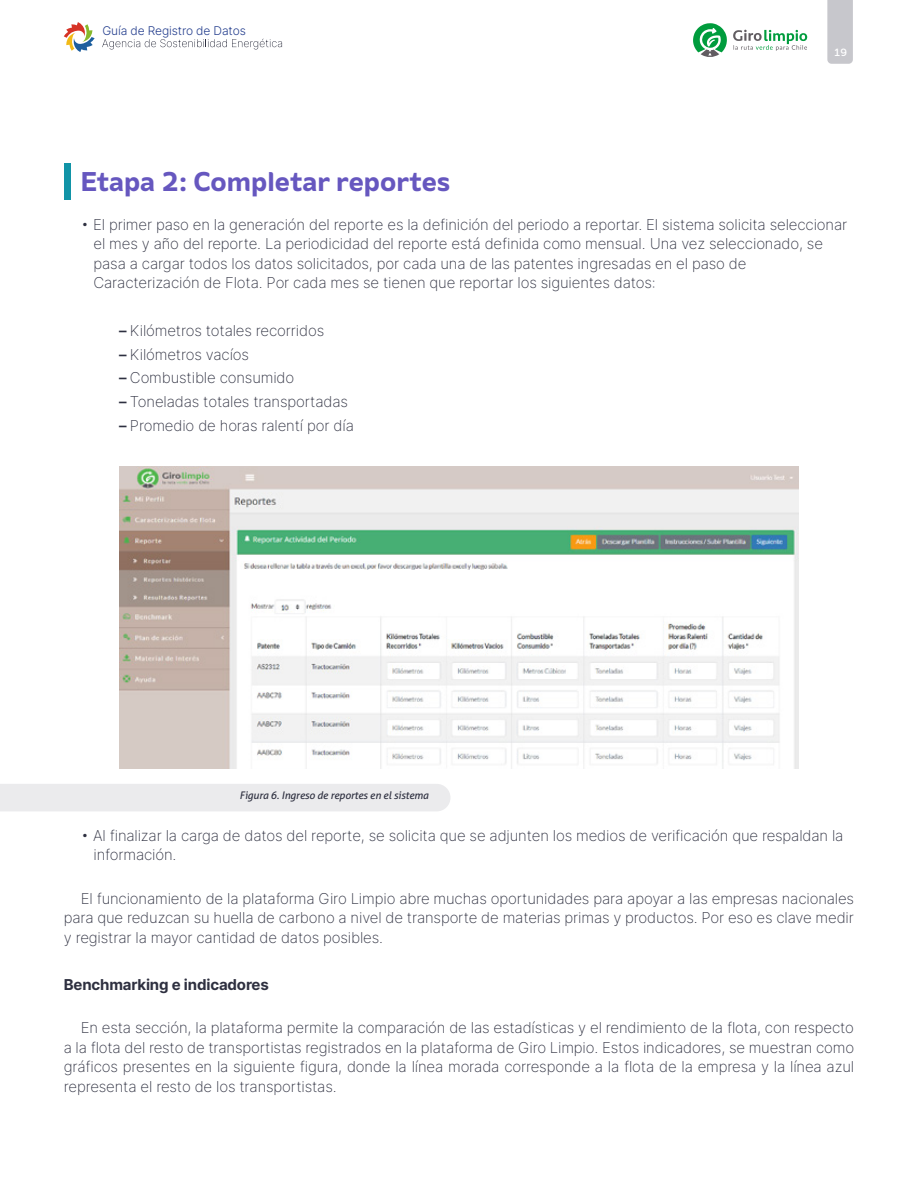
<style>
.page{position:relative;width:918px;height:1188px;background:#fff}
.page>*{position:absolute;margin:0;border:0;box-sizing:border-box;transform-origin:0 0}
.t1{font:27px "Amino Regular 13";color:#6657bf}
.t2{font:200 15px/19.5px "Inter";letter-spacing:-.01em;color:#2e3040}
.t3{font:700 15px "Inter";letter-spacing:-.01em;color:#2e3040}
.t4{font:300 12px "Inter";letter-spacing:-.01em;color:#253f8e}
.t5{font:italic 10.5px "Aller";letter-spacing:-.01em;color:#2e3040}
.t6{font:10.5px "Amino Regular 5";color:#fff}
.s1{font-weight:600}
</style>
<div class="page">
<div style="left:827px;top:0;width:26px;height:64px;background:#c7c7cc"></div>
<svg style="left:64px;top:22px;width:31px;height:30px"></svg>
<svg style="left:102px;top:39px;width:180px;height:10px"></svg>
<svg style="left:693px;top:23px;width:34px;height:34px"></svg>
<svg style="left:733px;top:30px;width:74px;height:21px"></svg>
<div style="left:0;top:784px;width:450px;height:27px;background:#ebebed"></div>
<div style="left:64px;top:164px;width:6px;height:36px;background:#1194a7"></div>
<img style="left:119px;top:467px;width:680px;height:302px">
<p class="t4" style="left:102px;top:22px;width:145px">Guía de Registro de Datos</p>
<p class="t6" style="left:834px;top:46px;width:15px">19</p>
<h1 class="t1" style="left:81px;top:165px;width:371px">Etapa 2: Completar reportes</h1>
<p class="t2" style="left:94px;top:214px;width:755px;text-indent:-13px">• El primer paso en la generación del reporte es la definición del periodo a reportar. El sistema solicita seleccionar el mes y año del reporte. La periodicidad del reporte está definida como mensual. Una vez seleccionado, se pasa a cargar todos los datos solicitados, por cada una de las patentes ingresadas en el paso de Caracterización de Flota. Por cada mes se tienen que reportar los siguientes datos:</p>
<p class="t2" style="left:119px;top:320px;width:207px"><span class="s1">–</span> Kilómetros totales recorridos</p>
<p class="t2" style="left:119px;top:344px;width:132px"><span class="s1">–</span> Kilómetros vacíos</p>
<p class="t2" style="left:119px;top:368px;width:177px"><span class="s1">–</span> Combustible consumido</p>
<p class="t2" style="left:119px;top:392px;width:230px"><span class="s1">–</span> Toneladas totales transportadas</p>
<p class="t2" style="left:119px;top:415px;width:236px"><span class="s1">–</span> Promedio de horas ralentí por día</p>
<p class="t5" style="left:240px;top:789px;width:191px">Figura 6. Ingreso de reportes en el sistema</p>
<p class="t2" style="left:94px;top:825px;width:752px;text-indent:-13px">• Al finalizar la carga de datos del reporte, se solicita que se adjunten los medios de verificación que respaldan la información.</p>
<p class="t2" style="left:64px;top:888px;width:792px;text-align:justify;text-indent:17px">El funcionamiento de la plataforma Giro Limpio abre muchas oportunidades para apoyar a las empresas nacionales para que reduzcan su huella de carbono a nivel de transporte de materias primas y productos. Por eso es clave medir y registrar la mayor cantidad de datos posibles.</p>
<p class="t3" style="left:64px;top:974px;width:207px">Benchmarking e indicadores</p>
<p class="t2" style="left:64px;top:1018px;width:792px;text-align:justify;text-indent:17px">En esta sección, la plataforma permite la comparación de las estadísticas y el rendimiento de la flota, con respecto a la flota del resto de transportistas registrados en la plataforma de Giro Limpio. Estos indicadores, se muestran como gráficos presentes en la siguiente figura, donde la línea morada corresponde a la flota de la empresa y la línea azul representa el resto de los transportistas.</p>
</div>
